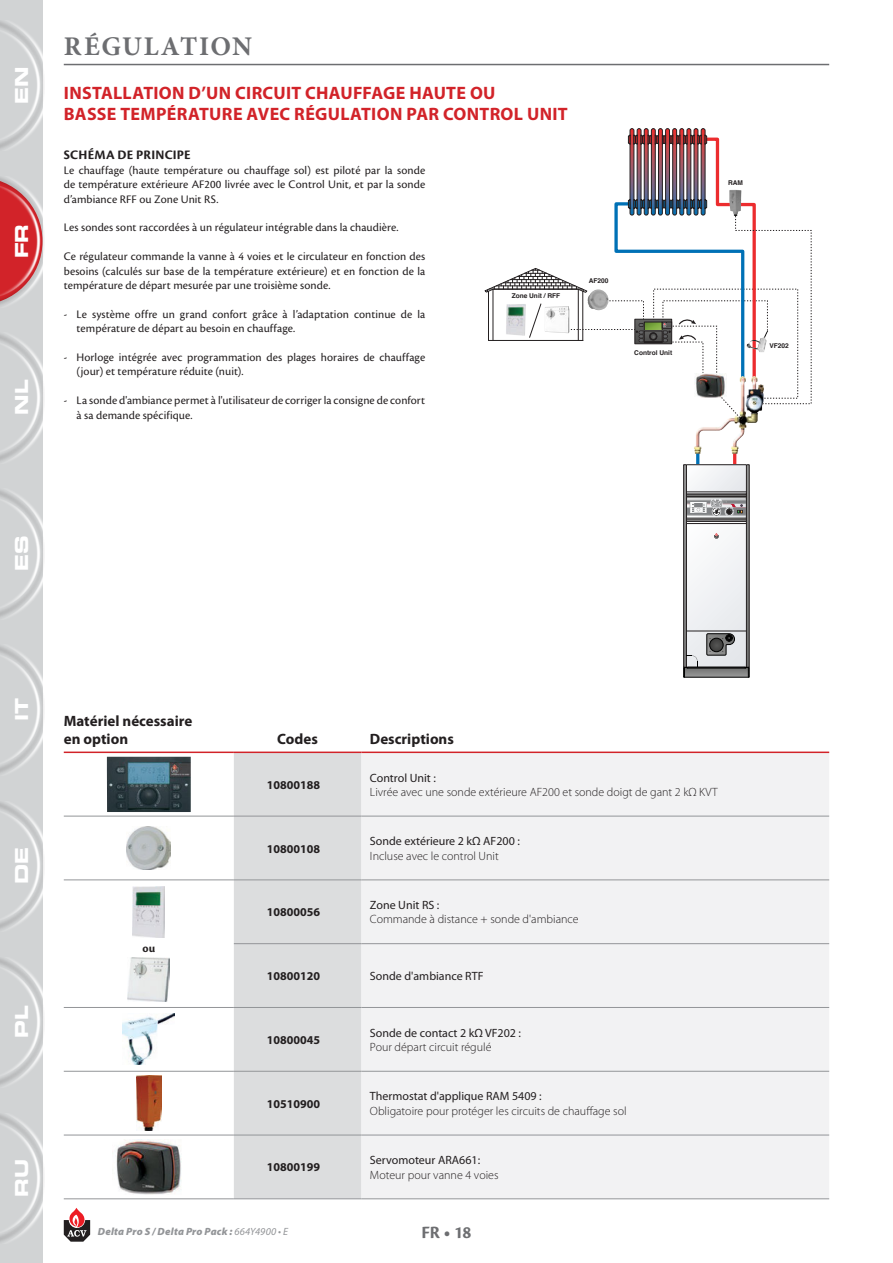
<style>
.page{position:relative;width:893px;height:1263px;background:#fff}
.page>*{position:absolute;margin:0;border:0;box-sizing:border-box;transform-origin:0 0}
.t1{font:700 27px "Minion Pro";letter-spacing:.06em;color:#6d6e71}
.t2{font:700 18px/21.6px "Myriad Pro";letter-spacing:.015em;color:#d22329}
.t3{font:18px "Eurostile LT Std Bold Ex 2";letter-spacing:-.005em;color:#fff}
.t4{font:700 18px "Cronos Pro";color:#6d6e71}
.t5{font:700 15px/18px "Myriad Pro";color:#231f20}
.t6{font:700 13.5px "Cronos Pro";letter-spacing:.02em;color:#231f20}
.t7{font:12px/14.4px "Cronos Pro";letter-spacing:.005em;color:#231f20}
.t8{font:300 12px "Myriad Pro";color:#231f20}
.t9{font:12px "Myriad Pro";color:#231f20}
.t10{font:700 12px "Myriad Pro";color:#231f20}
.t11{font:700 12px "Cronos Pro";color:#231f20}
.t12{font:italic 900 10.5px "Myriad Pro";letter-spacing:.02em;color:#939598}
.t13{font:700 6.6px "Helvetica";color:#231f20}
.s1{font-weight:400}
</style>
<div class="page">
<svg style="left:64px;top:1208px;width:26px;height:34px"></svg>
<div style="left:0;top:0;width:43px;height:1263px;background:#d1d3d4"></div>
<div style="left:0;top:20px;width:45px;height:131px;background:#231f20;opacity:.75"></div>
<div style="left:0;top:177px;width:45px;height:130px;background:#231f20;opacity:.75"></div>
<div style="left:0;top:1113px;width:45px;height:131px;background:#231f20;opacity:.75"></div>
<div style="left:0;top:957px;width:45px;height:131px;background:#231f20;opacity:.75"></div>
<div style="left:0;top:801px;width:45px;height:130px;background:#231f20;opacity:.75"></div>
<div style="left:0;top:645px;width:45px;height:130px;background:#231f20;opacity:.75"></div>
<div style="left:0;top:489px;width:45px;height:130px;background:#231f20;opacity:.75"></div>
<div style="left:0;top:333px;width:45px;height:130px;background:#231f20;opacity:.75"></div>
<hr style="left:696px;top:447px;width:3px;height:29px;background:#0071b6">
<hr style="left:733px;top:447px;width:3px;height:29px;background:#ec2c2e">
<div style="left:686px;top:464px;width:61px;height:30px;border:1px solid #231f20"></div>
<svg style="left:683px;top:465px;width:67px;height:213px"></svg>
<div style="left:630px;top:128px;width:4px;height:87px;border:1px solid #231f20;border-radius:2px"></div>
<div style="left:637px;top:128px;width:4px;height:87px;border:1px solid #231f20;border-radius:2px"></div>
<div style="left:644px;top:128px;width:4px;height:87px;border:1px solid #231f20;border-radius:2px"></div>
<div style="left:651px;top:128px;width:4px;height:87px;border:1px solid #231f20;border-radius:2px"></div>
<hr style="left:658px;top:129px;width:4px;height:86px;background:#e53232;border-radius:2px">
<div style="left:658px;top:128px;width:5px;height:87px;border:1px solid #231f20;border-radius:2px"></div>
<hr style="left:666px;top:129px;width:3px;height:86px;background:#e53232;border-radius:2px">
<div style="left:665px;top:128px;width:5px;height:87px;border:1px solid #231f20;border-radius:2px"></div>
<hr style="left:673px;top:129px;width:4px;height:86px;background:#e53232;border-radius:2px">
<div style="left:672px;top:128px;width:5px;height:87px;border:1px solid #231f20;border-radius:2px"></div>
<div style="left:680px;top:128px;width:4px;height:87px;border:1px solid #231f20;border-radius:2px"></div>
<div style="left:687px;top:128px;width:4px;height:87px;border:1px solid #231f20;border-radius:2px"></div>
<div style="left:694px;top:128px;width:4px;height:87px;border:1px solid #231f20;border-radius:2px"></div>
<div style="left:701px;top:128px;width:4px;height:87px;border:1px solid #231f20;border-radius:2px"></div>
<img style="left:694px;top:421px;width:64px;height:33px">
<svg style="left:485px;top:134px;width:327px;height:287px"></svg>
<hr style="left:64px;top:64px;width:765px;height:1px;background:#6d6e71">
<div style="left:234px;top:753px;width:127px;height:445px;background:#dcddde"></div>
<div style="left:361px;top:753px;width:468px;height:445px;background:#f2f2f3"></div>
<hr style="left:64px;top:751px;width:170px;height:2px;background:#d22329">
<hr style="left:234px;top:751px;width:127px;height:2px;background:#d22329">
<hr style="left:361px;top:751px;width:468px;height:2px;background:#d22329">
<hr style="left:64px;top:816px;width:170px;height:1px;background:#939598">
<hr style="left:234px;top:816px;width:127px;height:1px;background:#939598">
<hr style="left:361px;top:816px;width:468px;height:1px;background:#939598">
<hr style="left:64px;top:879px;width:170px;height:1px;background:#939598">
<hr style="left:234px;top:879px;width:127px;height:1px;background:#939598">
<hr style="left:361px;top:879px;width:468px;height:1px;background:#939598">
<hr style="left:234px;top:943px;width:127px;height:1px;background:#939598">
<hr style="left:361px;top:943px;width:468px;height:1px;background:#939598">
<hr style="left:64px;top:1007px;width:170px;height:1px;background:#939598">
<hr style="left:234px;top:1007px;width:127px;height:1px;background:#939598">
<hr style="left:361px;top:1007px;width:468px;height:1px;background:#939598">
<hr style="left:64px;top:1071px;width:170px;height:1px;background:#939598">
<hr style="left:234px;top:1071px;width:127px;height:1px;background:#939598">
<hr style="left:361px;top:1071px;width:468px;height:1px;background:#939598">
<hr style="left:64px;top:1135px;width:170px;height:1px;background:#939598">
<hr style="left:234px;top:1135px;width:127px;height:1px;background:#939598">
<hr style="left:361px;top:1135px;width:468px;height:1px;background:#939598">
<hr style="left:64px;top:1198px;width:170px;height:1px;background:#939598">
<hr style="left:234px;top:1198px;width:127px;height:1px;background:#939598">
<hr style="left:361px;top:1198px;width:468px;height:1px;background:#939598">
<img style="left:107px;top:757px;width:84px;height:55px">
<img style="left:127px;top:826px;width:44px;height:44px">
<img style="left:133px;top:886px;width:32px;height:51px">
<img style="left:128px;top:957px;width:42px;height:44px">
<img style="left:123px;top:1014px;width:52px;height:51px">
<img style="left:136px;top:1075px;width:26px;height:56px">
<img style="left:116px;top:1139px;width:66px;height:55px">
<h2 class="t3" style="left:9px;top:104px;width:39px;rotate:-90deg">EN</h2>
<h2 class="t3" style="left:9px;top:258px;width:36px;rotate:-90deg">FR</h2>
<h2 class="t3" style="left:9px;top:415px;width:36px;rotate:-90deg">NL</h2>
<h1 class="t1" style="left:64px;top:28px;width:190px">RÉGULATION</h1>
<h2 class="t2" style="left:64px;top:81px;width:505px">INSTALLATION D’UN CIRCUIT CHAUFFAGE HAUTE OU<br>BASSE TEMPÉRATURE AVEC RÉGULATION PAR CONTROL UNIT</h2>
<p class="t6" style="left:64px;top:147px;width:128px">SCHÉMA DE PRINCIPE</p>
<p class="t7" style="left:64px;top:163px;width:363px;text-align:justify">Le chauffage (haute température ou chauffage sol) est piloté par la sonde de température extérieure AF200 livrée avec le Control Unit, et par la sonde d’ambiance RFF ou Zone Unit RS.</p>
<p class="t7" style="left:64px;top:220px;width:336px">Les sondes sont raccordées à un régulateur intégrable dans la chaudière.</p>
<p class="t7" style="left:64px;top:249px;width:363px;text-align:justify">Ce régulateur commande la vanne à 4 voies et le circulateur en fonction des besoins (calculés sur base de la température extérieure) et en fonction de la température de départ mesurée par une troisième sonde.</p>
<p class="t7" style="left:77px;top:307px;width:350px;text-indent:-13px">- Le système offre un grand confort grâce à l’adaptation continue de la température de départ au besoin en chauffage.</p>
<p class="t7" style="left:77px;top:350px;width:350px;text-indent:-13px">- Horloge intégrée avec programmation des plages horaires de chauffage (jour) et température réduite (nuit).</p>
<p class="t7" style="left:77px;top:393px;width:350px;text-indent:-13px">- La sonde d'ambiance permet à l'utilisateur de corriger la consigne de confort à sa demande spécifique.</p>
<p class="t13" style="left:512px;top:290px;width:50px">Zone Unit / RFF</p>
<p class="t13" style="left:589px;top:276px;width:21px">AF200</p>
<p class="t13" style="left:634px;top:347px;width:39px">Control Unit</p>
<h2 class="t3" style="left:9px;top:571px;width:37px;rotate:-90deg">ES</h2>
<p class="t13" style="left:728px;top:177px;width:16px">RAM</p>
<p class="t13" style="left:769px;top:340px;width:21px">VF202</p>
<h2 class="t3" style="left:9px;top:721px;width:25px;rotate:-90deg">IT</h2>
<h2 class="t3" style="left:9px;top:884px;width:38px;rotate:-90deg">DE</h2>
<h2 class="t3" style="left:9px;top:1038px;width:34px;rotate:-90deg">PL</h2>
<h2 class="t3" style="left:9px;top:1197px;width:39px;rotate:-90deg">RU</h2>
<p class="t5" style="left:64px;top:711px;width:130px">Matériel nécessaire en option</p>
<p class="t11" style="left:142px;top:941px;width:14px">ou</p>
<p class="t5" style="left:277px;top:729px;width:42px">Codes</p>
<p class="t5" style="left:370px;top:729px;width:85px">Descriptions</p>
<p class="t10" style="left:267px;top:777px;width:55px">10800188</p>
<p class="t9" style="left:370px;top:770px;width:68px">Control Unit :</p>
<p class="t8" style="left:370px;top:785px;width:349px">Livrée avec une sonde extérieure AF200 et sonde doigt de gant 2 kΩ KVT</p>
<p class="t10" style="left:267px;top:841px;width:55px">10800108</p>
<p class="t10" style="left:267px;top:904px;width:55px">10800056</p>
<p class="t9" style="left:370px;top:834px;width:151px">Sonde extérieure 2 kΩ AF200 :</p>
<p class="t8" style="left:370px;top:848px;width:130px">Incluse avec le control Unit</p>
<p class="t9" style="left:370px;top:898px;width:71px">Zone Unit RS :</p>
<p class="t8" style="left:370px;top:912px;width:210px">Commande à distance + sonde d'ambiance</p>
<p class="t10" style="left:267px;top:968px;width:55px">10800120</p>
<p class="t9" style="left:370px;top:969px;width:115px">Sonde d'ambiance RTF</p>
<p class="t10" style="left:267px;top:1032px;width:55px">10800045</p>
<p class="t10" style="left:267px;top:1096px;width:55px">10510900</p>
<p class="t10" style="left:267px;top:1159px;width:55px">10800199</p>
<p class="t9" style="left:370px;top:1025px;width:153px">Sonde de contact 2 kΩ VF202 :</p>
<p class="t8" style="left:370px;top:1040px;width:123px">Pour départ circuit régulé</p>
<p class="t9" style="left:370px;top:1089px;width:173px">Thermostat d'applique RAM 5409 :</p>
<p class="t8" style="left:370px;top:1103px;width:258px">Obligatoire pour protéger les circuits de chauffage sol</p>
<p class="t9" style="left:370px;top:1153px;width:112px">Servomoteur ARA661:</p>
<p class="t8" style="left:370px;top:1167px;width:130px">Moteur pour vanne 4 voies</p>
<p class="t12" style="left:98px;top:1224px;width:192px">Delta Pro S / Delta Pro Pack : <span class="s1">664Y4900 • E</span></p>
<h2 class="t4" style="left:422px;top:1222px;width:51px">FR • 18</h2>
</div>
